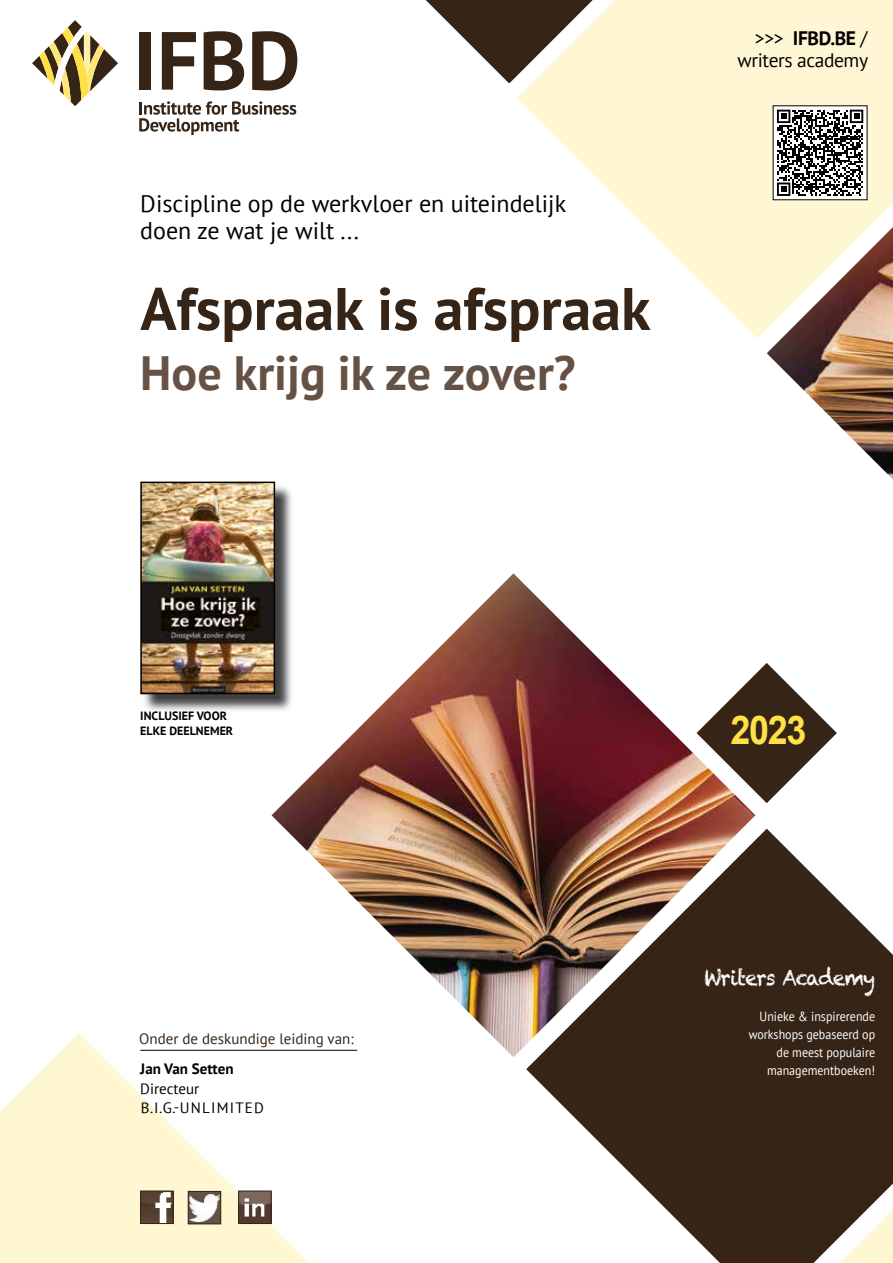
<style>
.page{position:relative;width:893px;height:1263px;background:#fff}
.page>*{position:absolute;margin:0;border:0;box-sizing:border-box;transform-origin:0 0}
.t1{font:700 60px "PT Sans";color:#362416}
.t2{font:700 48px "PT Sans";color:#665245}
.t3{font:700 39.6px "Arial";color:#ffe147;scale:.91 1}
.t4{font:24px/27px "PT Sans";color:#000}
.t5{font:21.45px "Chalkduster";letter-spacing:-.05em;color:#fff;scale:.91 1}
.t6{font:19.5px/22.5px "PT Sans";letter-spacing:-.02em;color:#000;text-align:right}
.t7{font:15px "PT Sans";color:#362416}
.t8{font:15px/19.5px "PT Sans";letter-spacing:.04em;color:#000}
.t9{font:700 15px "PT Sans";color:#000}
.t10{font:13.2px/18px "PT Sans";color:#fff;text-align:right;scale:.91 1}
.t11{font:700 12px/15px "PT Sans";color:#000}
.s1{font-weight:700}
</style>
<div class="page">
<svg style="left:517px;top:0;width:376px;height:339px;fill:#fff7d4"></svg>
<svg style="left:526px;top:829px;width:367px;height:434px;fill:#362416"></svg>
<svg style="left:0;top:1033px;width:309px;height:230px"></svg>
<img style="left:271px;top:573px;width:484px;height:484px">
<img style="left:767px;top:227px;width:126px;height:252px">
<svg style="left:697px;top:663px;width:140px;height:140px"></svg>
<svg style="left:32px;top:20px;width:86px;height:86px"></svg>
<div style="left:140px;top:32px;width:11px;height:58px;background:#362416"></div>
<svg style="left:162px;top:32px;width:34px;height:58px"></svg>
<svg style="left:204px;top:31px;width:40px;height:59px"></svg>
<svg style="left:252px;top:0;width:500px;height:91px"></svg>
<svg style="left:139px;top:101px;width:157px;height:34px"></svg>
<hr style="left:140px;top:1050px;width:217px;height:1px;background:#000">
<svg style="left:839px;top:1209px;width:54px;height:54px"></svg>
<div style="left:773px;top:106px;width:94px;height:94px;background:#fff"></div>
<svg style="left:777px;top:110px;width:86px;height:86px"></svg>
<div style="left:143px;top:484px;width:151px;height:229px;background:#000;opacity:.75"></div>
<img style="left:143px;top:485px;width:129px;height:206px">
<div style="left:140px;top:482px;width:135px;height:212px;border:2px solid #000"></div>
<img style="left:142px;top:1192px;width:30px;height:30px">
<div style="left:140px;top:1190px;width:34px;height:34px;border:1px solid #362416"></div>
<svg style="left:190px;top:1193px;width:29px;height:29px"></svg>
<img style="left:190px;top:1194px;width:29px;height:27px">
<div style="left:188px;top:1191px;width:33px;height:33px;border:1px solid #362416"></div>
<img style="left:240px;top:1192px;width:29px;height:30px">
<div style="left:238px;top:1190px;width:33px;height:34px;border:1px solid #362416"></div>
<h3 class="t4" style="left:140px;top:189px;width:427px">Discipline op de werkvloer en uiteindelijk doen ze wat je wilt ...</h3>
<h1 class="t1" style="left:140px;top:269px;width:512px">Afspraak is afspraak</h1>
<h2 class="t2" style="left:140px;top:341px;width:437px">Hoe krijg ik ze zover?</h2>
<h3 class="t6" style="left:738px;top:26px;width:132px">&gt;&gt;&gt; <span class="s1">IFBD.BE</span> / writers academy</h3>
<p class="t11" style="left:140px;top:708px;width:94px">INCLUSIEF VOOR<br>ELKE DEELNEMER</p>
<p class="t7" style="left:139px;top:1029px;width:216px">Onder de deskundige leiding van:</p>
<p class="t9" style="left:140px;top:1059px;width:95px">Jan Van Setten</p>
<p class="t8" style="left:140px;top:1078px;width:125px">Directeur<br>B.I.G.-UNLIMITED</p>
<h3 class="t3" style="left:731px;top:704px;width:85px">2023</h3>
<h3 class="t5" style="left:704px;top:964px;width:189px">Writers Academy</h3>
<p class="t10" style="left:749px;top:1006px;width:141px">Unieke &amp; inspirerende workshops gebaseerd op de meest populaire managementboeken!</p>
</div>
